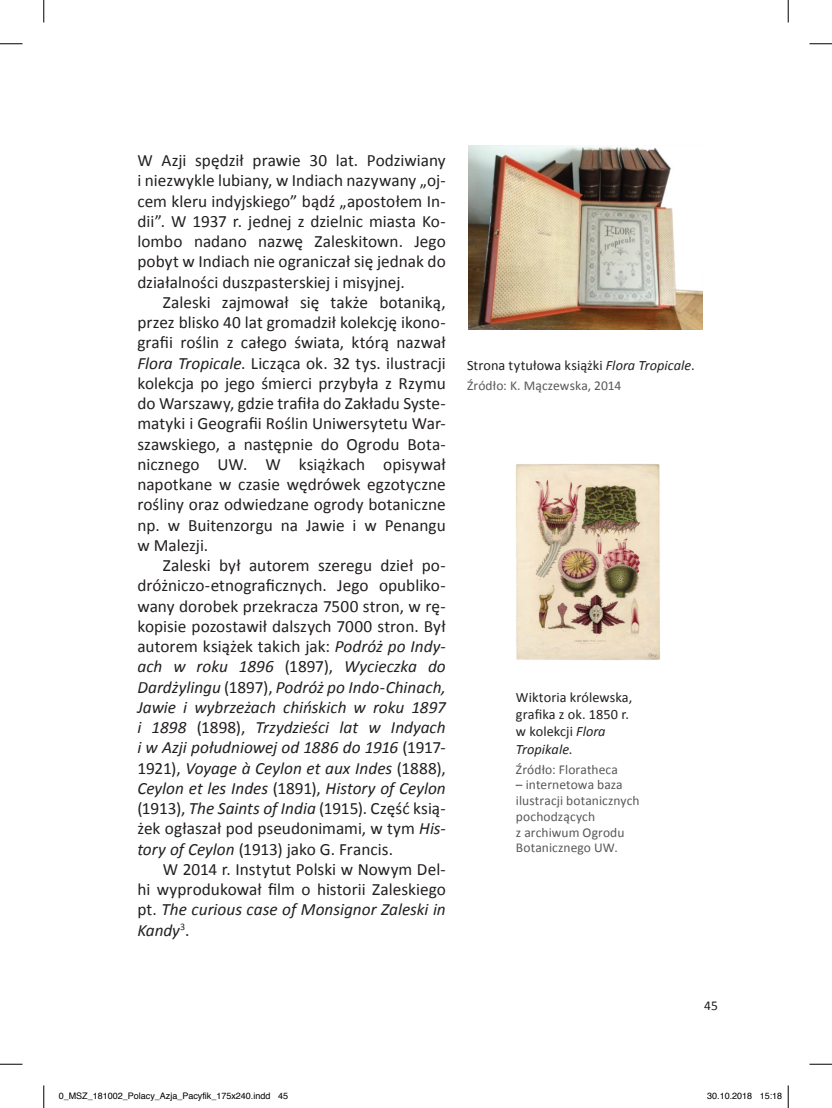
<style>
.page{position:relative;width:832px;height:1108px;background:#fff}
.page>*{position:absolute;margin:0;border:0;box-sizing:border-box;transform-origin:0 0}
.t1{font:17.25px/20.2px "Calibri";color:#231f20;text-align:justify}
.t2{font:14.25px/17.2px "Calibri";letter-spacing:.005em;color:#231f20}
.t3{font:13.5px/15.8px "Calibri";letter-spacing:.005em;color:#57585a}
.t4{font:13.5px "Calibri";color:#231f20}
.t5{font:9px "Helvetica";color:#000}
.s1{font-style:italic}
</style>
<div class="page">
<img style="left:516px;top:464px;width:144px;height:196px">
<img style="left:468px;top:146px;width:234px;height:183px">
<svg style="left:0;top:44px;width:22px;height:1px"></svg>
<svg style="left:809px;top:44px;width:23px;height:1px"></svg>
<svg style="left:0;top:1064px;width:22px;height:1px"></svg>
<svg style="left:809px;top:1064px;width:23px;height:1px"></svg>
<svg style="left:44px;top:0;width:1px;height:22px"></svg>
<svg style="left:44px;top:1085px;width:1px;height:23px"></svg>
<svg style="left:788px;top:0;width:1px;height:22px"></svg>
<svg style="left:788px;top:1085px;width:1px;height:23px"></svg>
<p class="t1" style="left:137px;top:150px;width:310px">W Azji spędził prawie 30 lat. Podziwiany i niezwykle lubiany, w Indiach nazywany „oj&shy;cem kleru indyjskiego” bądź „apostołem In&shy;dii”. W 1937 r. jednej z dzielnic miasta Ko&shy;lombo nadano nazwę Zaleskitown. Jego pobyt w Indiach nie ograniczał się jednak do działalności duszpasterskiej i misyjnej.</p>
<p class="t1" style="left:137px;top:292px;width:310px;text-indent:26px">Zaleski zajmował się także botaniką, przez blisko 40 lat gromadził kolekcję ikono&shy;grafii roślin z całego świata, którą nazwał <span class="s1">Flora Tropicale</span>. Licząca ok. 32 tys. ilustracji kolekcja po jego śmierci przybyła z Rzymu do Warszawy, gdzie trafiła do Zakładu Syste&shy;matyki i Geografii Roślin U niwersytetu War&shy;szawskiego, a następnie do Ogrodu Bota&shy;nicznego UW. W książkach opisywał napotkane w czasie wędrówek egzotyczne rośliny oraz odwiedzane ogrody botaniczne np. w Buitenzorgu na Jawie i w Penangu w Malezji.</p>
<p class="t1" style="left:137px;top:555px;width:310px;text-indent:26px">Zaleski był autorem szeregu dzieł po&shy;dróżniczo-etnograficznych. Jego opubliko&shy;wany dorobek przekracza 7500 stron, w rę&shy;kopisie pozostawił dalszych 7000 stron. Był autorem książek takich jak: <span class="s1">Podróż po Indy&shy;ach w roku 1896</span> (1897), <span class="s1">Wycieczka do Dardżylingu</span> (1897), <span class="s1">Podróż po Indo-Chinach, Jawie i wybrzeżach chińskich w roku 1897 i 1898</span> (1898), <span class="s1">Trzydzieści lat w Indyach i w Azji południowej od 1886 do 1916</span> (1917- 1921), <span class="s1">Voyage à Ceylon et aux Indes</span> (1888), <span class="s1">Ceylon et les Indes</span> (1891), <span class="s1">History of Ceylon </span>(1913), <span class="s1">The Saints of India</span> (1915). Część ksią&shy;żek ogłaszał pod pseudonimami, w tym <span class="s1">His&shy;tory of Ceylon</span> (1913) jako G. Francis.</p>
<p class="t1" style="left:137px;top:859px;width:310px;text-indent:25px">W 2014 r. Instytut Polski w Nowym Del&shy;hi wyprodukował film o historii Zaleskiego pt. <span class="s1">The curious case of Monsignor Zaleski in Kandy</span><sup>3</sup>.</p>
<p class="t2" style="left:467px;top:356px;width:229px">Strona tytułowa książki <span class="s1">Flora Tropicale</span>.</p>
<p class="t3" style="left:467px;top:377px;width:156px">Źródło: K. Mączewska, 2014</p>
<p class="t2" style="left:516px;top:688px;width:118px">Wiktoria królewska, grafika z ok. 1850 r. w kolekcji <span class="s1">Flora<br>Tropikale</span>.</p>
<p class="t3" style="left:516px;top:761px;width:104px">Źródło: Floratheca</p>
<p class="t3" style="left:516px;top:777px;width:125px">– internetowa baza ilustracji botanicznych pochodzących<br>z archiwum Ogrodu<br>Botanicznego UW.</p>
<p class="t4" style="left:704px;top:997px;width:15px">45</p>
<p class="t5" style="left:59px;top:1089px;width:231px">0_MSZ_181002_Polacy_Azja_Pacyfik_175x240.indd 45</p>
<p class="t5" style="left:707px;top:1089px;width:77px">30.10.2018 15:18</p>
</div>
